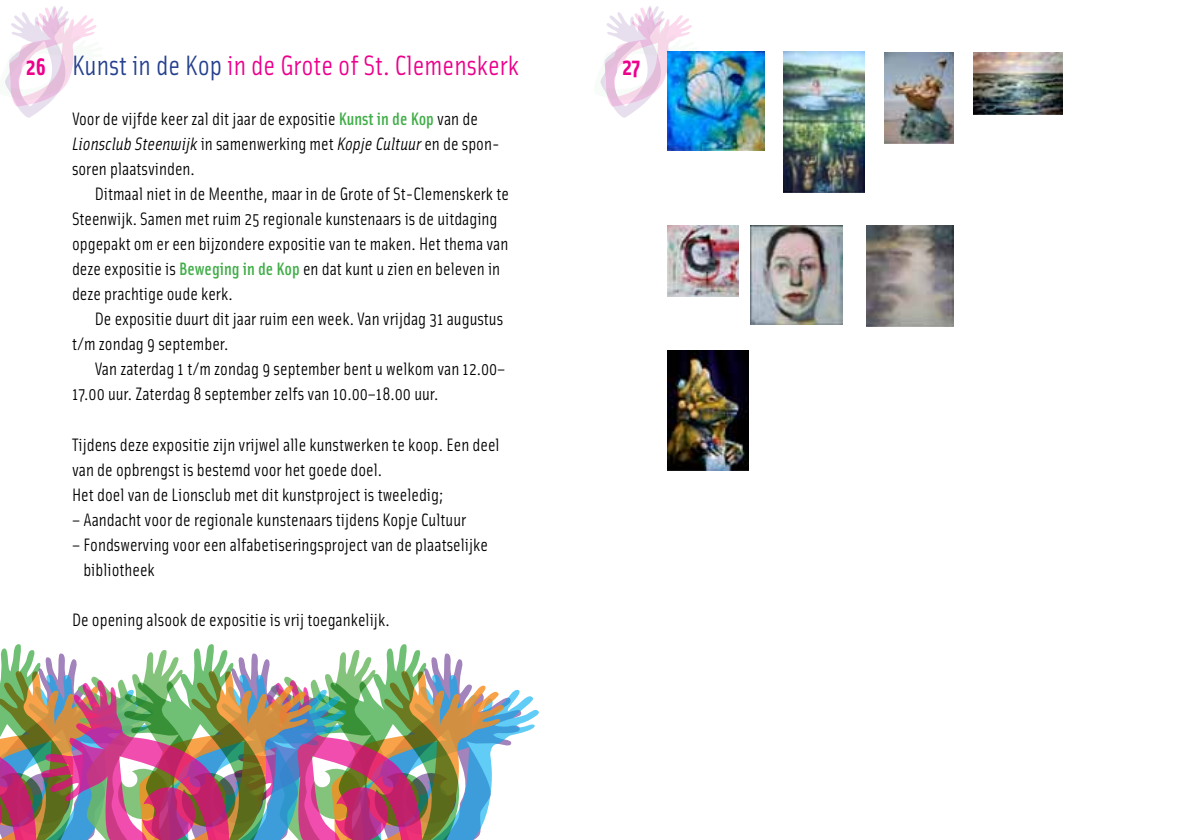
<style>
.page{position:relative;width:1191px;height:840px;background:#fff}
.page>*{position:absolute;margin:0;border:0;box-sizing:border-box;transform-origin:0 0}
.t1{font:28px "Solex";color:#ec008c}
.t2{font:700 24px "Solex";color:#ec008c}
.t3{font:18px/25px "Solex";color:#000}
.s1{color:#25408e}
.s2{font-weight:500;color:#41ad49}
.s3{font-style:italic}
</style>
<div class="page">
<svg style="left:5px;top:6px;width:92px;height:112px"></svg>
<svg style="left:600px;top:6px;width:92px;height:112px"></svg>
<svg style="left:0;top:644px;width:539px;height:195px"></svg>
<img style="left:884px;top:52px;width:69px;height:91px">
<img style="left:783px;top:51px;width:81px;height:142px">
<img style="left:973px;top:52px;width:89px;height:63px">
<img style="left:667px;top:225px;width:71px;height:71px">
<img style="left:866px;top:225px;width:87px;height:101px">
<img style="left:667px;top:350px;width:81px;height:120px">
<img style="left:751px;top:225px;width:91px;height:99px">
<img style="left:667px;top:51px;width:98px;height:99px">
<h1 class="t1" style="left:72px;top:53px;width:448px"><span class="s1">Kunst in de Kop</span> in de Grote of St. Clemenskerk</h1>
<p class="t3" style="left:72px;top:107px;width:429px">Voor de vijfde keer zal dit jaar de expositie <span class="s2">Kunst in de Kop</span> van de<br><span class="s3">Lionsclub Steenwijk</span> in samenwerking met <span class="s3">Kopje Cultuur</span> en de spon&shy;soren plaatsvinden.</p>
<p class="t3" style="left:72px;top:182px;width:438px;text-indent:23px">Ditmaal niet in de Meenthe, maar in de Grote of St-Clemenskerk te Steenwijk. Samen met ruim 25 regionale kunstenaars is de uitdaging opgepakt om er een bijzondere expositie van te maken. Het thema van deze expositie is <span class="s2">Beweging in de Kop</span> en dat kunt u zien en beleven in deze prachtige oude kerk.</p>
<p class="t3" style="left:72px;top:307px;width:433px;text-indent:23px">De expositie duurt dit jaar ruim een week. Van vrijdag 31 augustus t/m zondag 9 september.</p>
<p class="t3" style="left:72px;top:357px;width:435px;text-indent:23px">Van zaterdag 1 t/m zondag 9 september bent u welkom van 12.00–<br>17.00 uur. Zaterdag 8 september zelfs van 10.00–18.00 uur.</p>
<p class="t3" style="left:72px;top:432px;width:429px">Tijdens deze expositie zijn vrijwel alle kunstwerken te koop. Een deel van de opbrengst is bestemd voor het goede doel.<br>Het doel van de Lionsclub met dit kunstproject is tweeledig;</p>
<p class="t3" style="left:72px;top:507px;width:396px">– Aandacht voor de regionale kunstenaars tijdens Kopje Cultuur</p>
<p class="t3" style="left:83px;top:532px;width:406px;text-indent:-11px">– Fondswerving voor een alfabetiseringsproject van de plaatselijke bibliotheek</p>
<p class="t3" style="left:72px;top:607px;width:319px">De opening alsook de expositie is vrij toegankelijk.</p>
<h2 class="t2" style="left:26px;top:56px;width:22px">26</h2>
<h2 class="t2" style="left:622px;top:56px;width:20px">27</h2>
</div>
